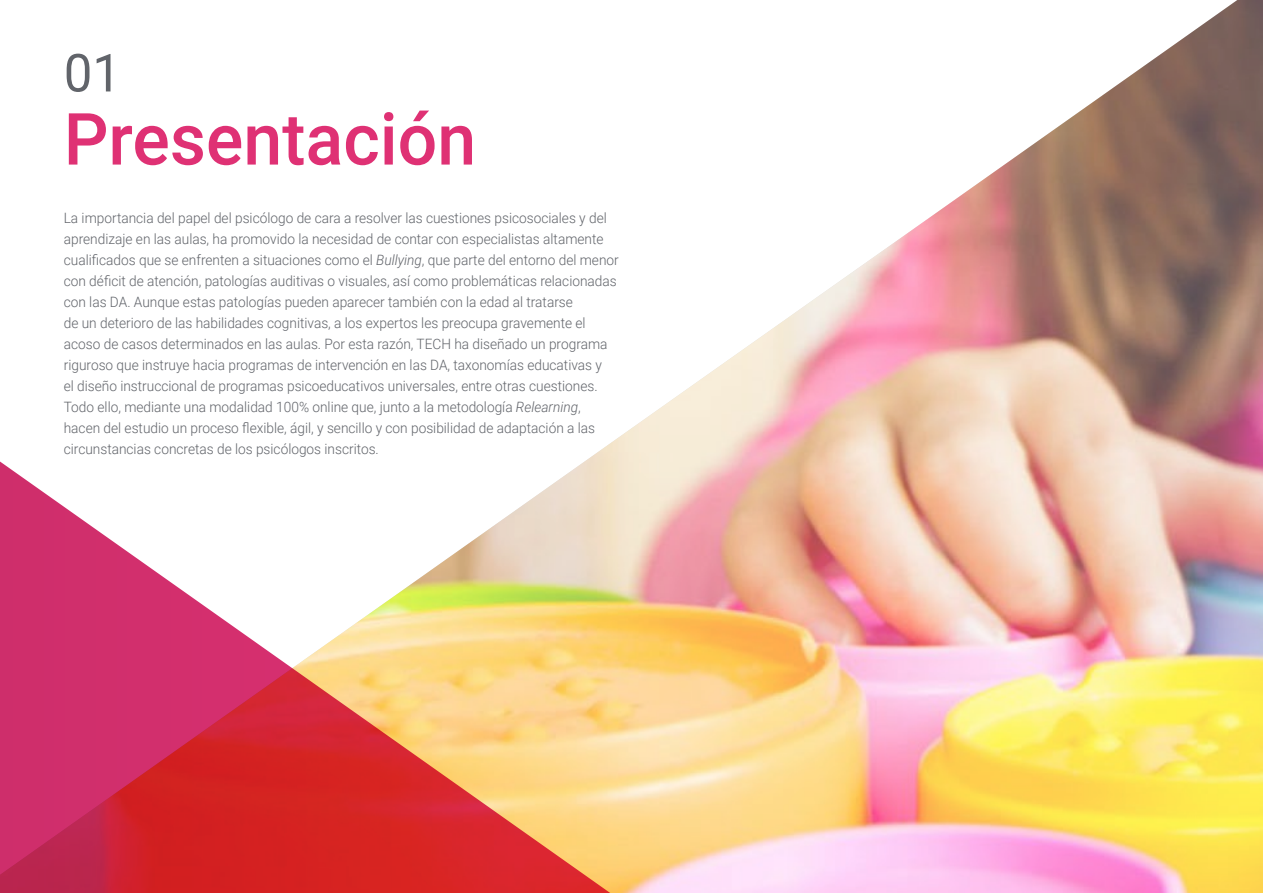
<style>
.page{position:relative;width:1263px;height:893px;background:#fff}
.page>*{position:absolute;margin:0;border:0;box-sizing:border-box;transform-origin:0 0}
.t1{font:500 72px "Roboto";color:#df3174}
.t2{font:52.5px "Roboto";color:#61646a}
.t3{font:300 14.25px/21px "Roboto";color:#61646a;scale:.96 1}
.s1{font-style:italic}
</style>
<div class="page">
<img style="left:607px;top:0;width:656px;height:893px">
<svg style="left:0;top:446px;width:640px;height:447px"></svg>
<h2 class="t2" style="left:64px;top:36px;width:59px">01</h2>
<h1 class="t1" style="left:64px;top:89px;width:414px">Presentación</h1>
<p class="t3" style="left:64px;top:207px;width:580px">La importancia del papel del psicólogo de cara a resolver las cuestiones psicosociales y del aprendizaje en las aulas, ha promovido la necesidad de contar con especialistas altamente cualificados que se enfrenten a situaciones como el <span class="s1">Bullying</span>, que parte del entorno del menor con déficit de atención, patologías auditivas o visuales, así como problemáticas relacionadas con las DA. Aunque estas patologías pueden aparecer también con la edad al tratarse<br>de un deterioro de las habilidades cognitivas, a los expertos les preocupa gravemente el acoso de casos determinados en las aulas. Por esta razón, TECH ha diseñado un programa riguroso que instruye hacia programas de intervención en las DA, taxonomías educativas y<br>el diseño instruccional de programas psicoeducativos universales, entre otras cuestiones.<br>Todo ello, mediante una modalidad 100% online que, junto a la metodología <span class="s1">Relearning</span>, hacen del estudio un proceso flexible, ágil, y sencillo y con posibilidad de adaptación a las circunstancias concretas de los psicólogos inscritos.</p>
</div>
